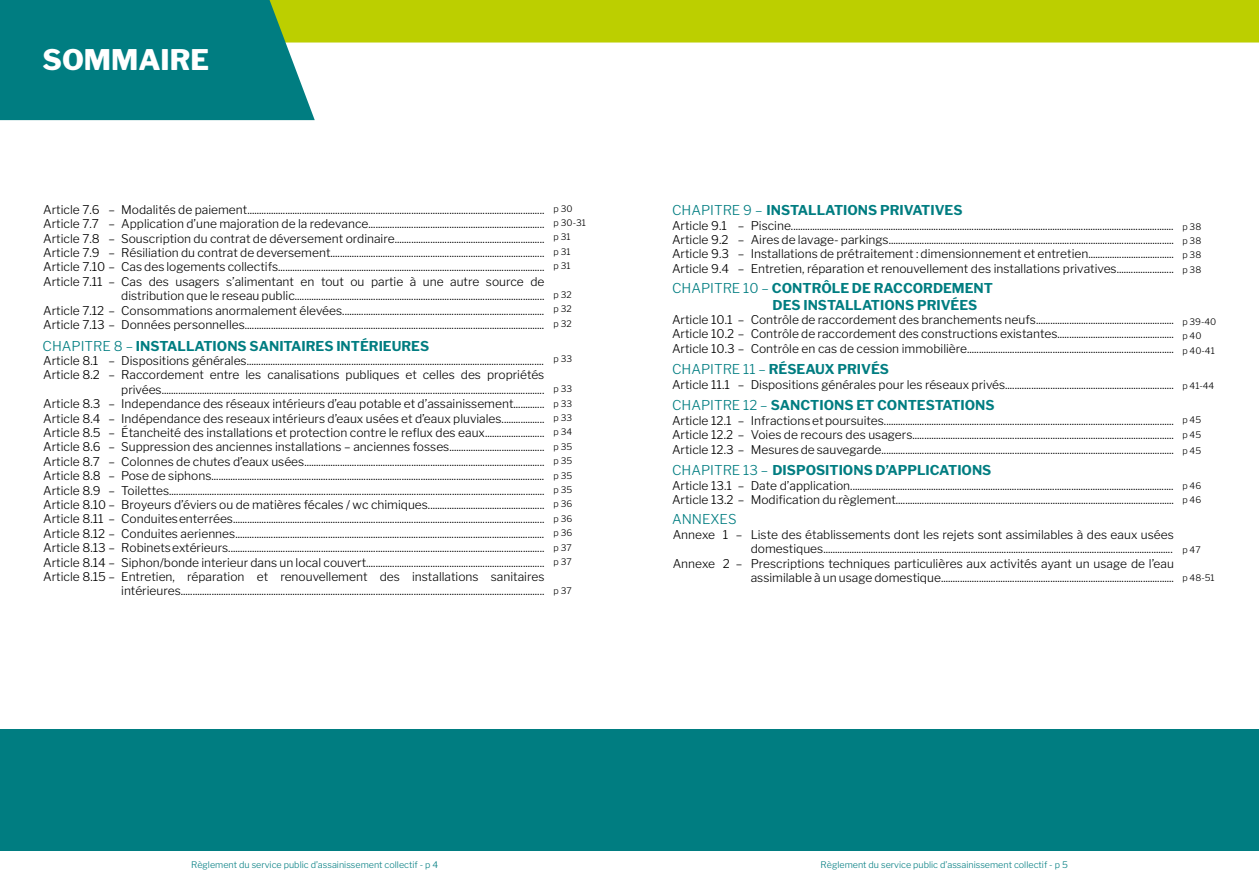
<style>
.page{position:relative;width:1259px;height:893px;background:#fff}
.page>*{position:absolute;margin:0;border:0;box-sizing:border-box;transform-origin:0 0}
.t1{font:800 28.2px "Libre Franklin";color:#fff}
.t2{font:700 13.5px/16.2px "Libre Franklin";color:#007d81}
.t3{font:300 13.5px "Libre Franklin";color:#007d81}
.t4{font:300 12px/14.4px "Libre Franklin";color:#000;text-align:right}
.t5{font:300 9px/14.4px "Libre Franklin";color:#000}
.t6{font:300 9px "Libre Franklin";color:#007d81}
.s1{font-weight:300}
.s2{font-size:11.7px}
</style>
<div class="page">
<div style="left:315px;top:0;width:944px;height:43px;background:#bccf00"></div>
<div style="left:0;top:0;width:315px;height:120px;background:#007d81"></div>
<div style="left:0;top:729px;width:1259px;height:121px;background:#007d81"></div>
<h1 class="t1" style="left:43px;top:43px;width:168px">SOMMAIRE</h1>
<p class="t4" style="left:43px;top:202px;width:503px">Article 7.6 – Modalités de paiement.............................................................................................................................<br>Article 7.7 – Application d’une majoration de la redevance..........................................................................<br>Article 7.8 – Souscription du contrat de déversement ordinaire...............................................................<br>Article 7.9 – Résiliation du contrat de deversement..........................................................................................<br>Article 7.10 – Cas des logements collectifs................................................................................................................<br>Article 7.11 – Cas des usagers s’alimentant en tout ou partie à une autre source de distribution que le reseau public.........................................................................................................<br>Article 7.12 – Consommations anormalement élevées.....................................................................................<br>Article 7.13 – Données personnelles..............................................................................................................................</p>
<p class="t2" style="left:43px;top:338px;width:388px"><span class="s1">CHAPITRE 8 –</span> INSTALLATIONS SANITAIRES INTÉRIEURES</p>
<p class="t4" style="left:43px;top:353px;width:503px">Article 8.1 – Dispositions générales.............................................................................................................................<br>Article 8.2 – Raccordement entre les canalisations publiques et celles des propriétés privées.................................................................................................................................................................<br>Article 8.3 – Independance des réseaux intérieurs d’eau potable et d’assainissement.............<br>Article 8.4 – Indépendance des reseaux intérieurs d’eaux usées et d’eaux pluviales..................<br>Article 8.5 – Étancheité des installations et protection contre le reflux des eaux.........................<br>Article 8.6 – Suppression des anciennes installations – anciennes fosses........................................<br>Article 8.7 – Colonnes de chutes d’eaux usées.....................................................................................................<br>Article 8.8 – Pose de siphons............................................................................................................................................<br>Article 8.9 – Toilettes..............................................................................................................................................................<br>Article 8.1<span class="s2">0</span> – Broyeurs d’éviers ou de matières fécales / wc chimiques.................................................<br>Article 8.11 – Conduites enterrées...................................................................................................................................<br>Article 8.12 – Conduites aeriennes..................................................................................................................................<br>Article 8.13 – Robinets extérieurs.....................................................................................................................................<br>Article 8.14 – Siphon/bonde interieur dans un local couvert...........................................................................<br>Article 8.15 – Entretien, réparation et renouvellement des installations sanitaires intérieures.........................................................................................................................................................</p>
<p class="t5" style="left:553px;top:201px;width:34px">p 30<br>p 30-31 p 31<br>p 31<br>p 31</p>
<p class="t5" style="left:553px;top:287px;width:20px;text-align:justify">p 32 p 32 p 32</p>
<p class="t5" style="left:553px;top:351px;width:20px">p 33</p>
<p class="t5" style="left:553px;top:382px;width:20px;text-align:justify">p 33 p 33 p 33 p 34 p 35 p 35 p 35 p 35 p 36 p 36 p 36 p 37 p 37</p>
<p class="t5" style="left:553px;top:583px;width:20px">p 37</p>
<p class="t2" style="left:672px;top:202px;width:292px"><span class="s1">CHAPITRE 9 –</span> INSTALLATIONS PRIVATIVES</p>
<p class="t4" style="left:672px;top:218px;width:503px;text-align:justify">Article 9.1 – Piscine.................................................................................................................................................................<br>Article 9.2 – Aires de lavage- parkings........................................................................................................................<br>Article 9.3 – Installations de prétraitement : dimensionnement et entretien....................................<br>Article 9.4 – Entretien, réparation et renouvellement des installations privatives........................</p>
<p class="t2" style="left:772px;top:280px;width:222px;text-indent:-100px"><span class="s1">CHAPITRE 10 –</span> CONTRÔLE DE RACCORDEMENT<br>DES INSTALLATIONS PRIVÉES</p>
<p class="t4" style="left:672px;top:312px;width:503px;text-align:justify">Article 10.1 – Contrôle de raccordement des branchements neufs..........................................................<br>Article 10.2 – Contrôle de raccordement des constructions existantes.................................................<br>Article 10.3 – Contrôle en cas de cession immobilière.......................................................................................</p>
<p class="t2" style="left:672px;top:361px;width:218px"><span class="s1">CHAPITRE 11 –</span> RÉSEAUX PRIVÉS</p>
<p class="t4" style="left:672px;top:377px;width:503px">Article 11.1 – Dispositions générales pour les réseaux privés.......................................................................</p>
<p class="t2" style="left:672px;top:397px;width:324px"><span class="s1">CHAPITRE 12 –</span> SANCTIONS ET CONTESTATIONS</p>
<p class="t4" style="left:672px;top:413px;width:503px;text-align:justify">Article 12.1 – Infractions et poursuites..........................................................................................................................<br>Article 12.2 – Voies de recours des usagers..............................................................................................................<br>Article 12.3 – Mesures de sauvegarde...........................................................................................................................</p>
<p class="t2" style="left:672px;top:462px;width:321px"><span class="s1">CHAPITRE 13 –</span> DISPOSITIONS D’APPLICATIONS</p>
<p class="t4" style="left:672px;top:478px;width:503px;text-align:left">Article 13.1 – Date d’application........................................................................................................................................<br>Article 13.2 – Modification du règlement.....................................................................................................................</p>
<p class="t3" style="left:672px;top:511px;width:66px">ANNEXES</p>
<p class="t4" style="left:672px;top:527px;width:503px">Annexe 1 – Liste des établissements dont les rejets sont assimilables à des eaux usées domestiques...................................................................................................................................................<br>Annexe 2 – Prescriptions techniques particulières aux activités ayant un usage de l’eau assimilable à un usage domestique..................................................................................................</p>
<p class="t5" style="left:1182px;top:219px;width:20px;text-align:justify">p 38 p 38 p 38 p 38</p>
<p class="t5" style="left:1182px;top:314px;width:36px">p 39-40 p 40<br>p 40-41</p>
<p class="t5" style="left:1182px;top:378px;width:34px">p 41-44</p>
<p class="t5" style="left:1182px;top:413px;width:20px">p 45 p 45</p>
<p class="t5" style="left:1182px;top:444px;width:20px">p 45</p>
<p class="t5" style="left:1182px;top:478px;width:20px">p 46 p 46</p>
<p class="t5" style="left:1182px;top:542px;width:20px">p 47</p>
<p class="t5" style="left:1182px;top:571px;width:34px">p 48-51</p>
<p class="t6" style="left:191px;top:859px;width:249px">Règlement du service public d’assainissement collectif - p 4</p>
<p class="t6" style="left:820px;top:859px;width:249px">Règlement du service public d’assainissement collectif - p 5</p>
</div>
